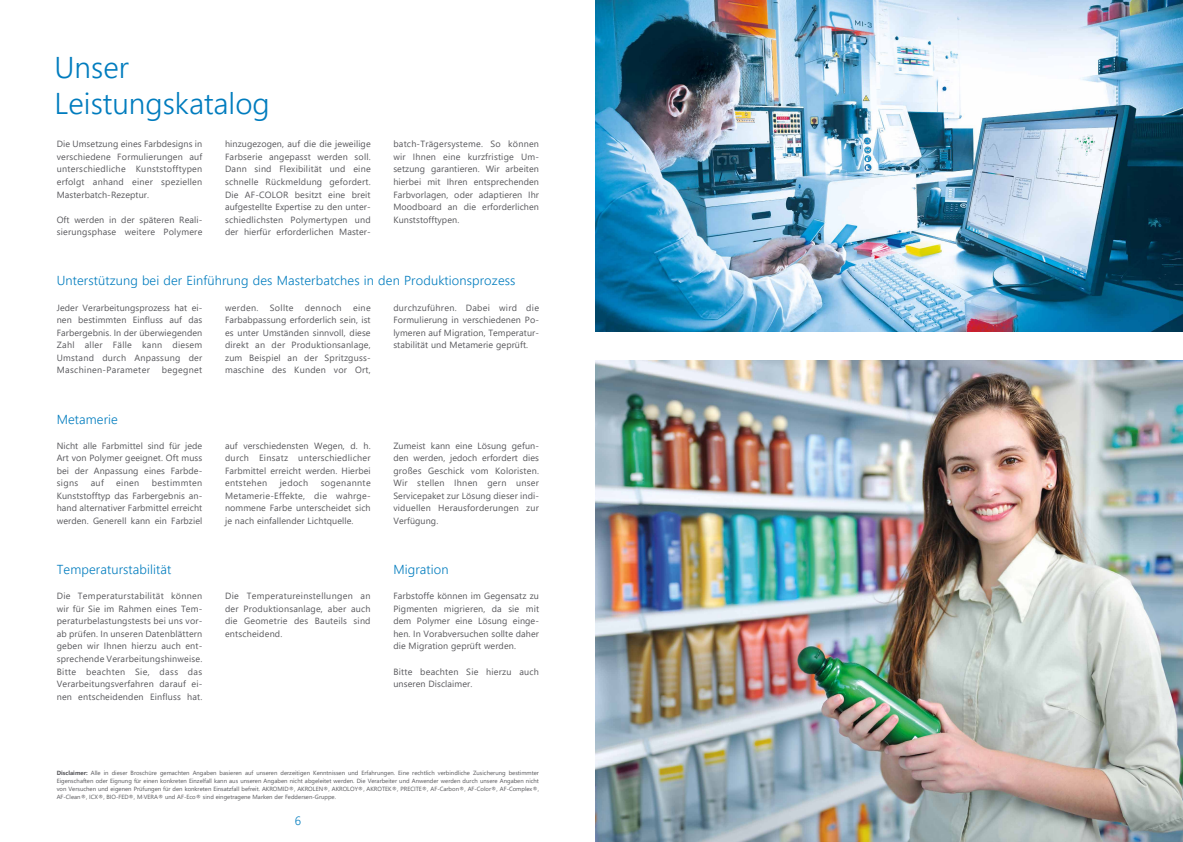
<style>
.page{position:relative;width:1183px;height:842px;background:#fff}
.page>*{position:absolute;margin:0;border:0;box-sizing:border-box;transform-origin:0 0}
.t1{font:300 30px/36px "Segoe UI";color:#007cbe}
.t2{font:300 13px "Segoe UI";letter-spacing:.01em;color:#007cbe}
.t3{font:300 12px "Segoe UI";color:#007cbe}
.t4{font:9px/12.5px "Segoe UI";letter-spacing:.01em;color:#58585c;text-align:justify}
.t5{font:9px "Segoe UI";letter-spacing:.035em;color:#58585c}
.t6{font:6px/8px "Segoe UI";color:#58585c;text-align:justify}
.s1{font-weight:700}
</style>
<div class="page">
<img style="left:595px;top:360px;width:587px;height:482px">
<img style="left:595px;top:0;width:587px;height:332px">
<h1 class="t1" style="left:55px;top:46px;width:217px">Unser<br>Leistungskatalog</h1>
<p class="t4" style="left:57px;top:137px;width:147px">Die Umsetzung eines Farbdesigns in verschiedene Formulierungen auf unterschiedliche Kunststofftypen erfolgt anhand einer speziellen Masterbatch-Rezeptur.</p>
<p class="t4" style="left:57px;top:212px;width:147px">Oft werden in der späteren Reali&shy;sierungsphase weitere Polymere</p>
<p class="t4" style="left:225px;top:137px;width:147px">hinzugezogen, auf die die jeweilige Farbserie angepasst werden soll.<br>Dann sind Flexibilität und eine schnelle Rückmeldung gefordert.<br>Die AF-COLOR besitzt eine breit aufgestellte Expertise zu den unter&shy;schiedlichsten Polymertypen und der hierfür erforderlichen Master-</p>
<p class="t4" style="left:393px;top:137px;width:147px">batch-Trägersysteme. So können wir Ihnen eine kurzfristige Um&shy;setzung garantieren. Wir arbeiten hierbei mit Ihren entsprechenden Farbvorlagen, oder adaptieren Ihr Moodboard an die erforderlichen Kunststofftypen.</p>
<h2 class="t2" style="left:57px;top:269px;width:460px">Unterstützung bei der Einführung des Masterbatches in den Produktionsprozess</h2>
<p class="t4" style="left:57px;top:300px;width:147px">Jeder Verarbeitungsprozess hat ei&shy;nen bestimmten Einfluss auf das Farbergebnis. In der überwiegenden Zahl aller Fälle kann diesem Umstand durch Anpassung der Maschinen-Parameter</p>
<p class="t4" style="left:225px;top:300px;width:147px;text-indent:128px">eine Farbabpassung erforderlich sein, ist es unter Umständen sinnvoll, diese direkt an der Produktionsanlage, zum Beispiel an der Spritzguss&shy;maschine des Kunden vor Ort,</p>
<p class="t4" style="left:393px;top:300px;width:147px">durchzuführen. Dabei wird die Formulierung in verschiedenen Po&shy;lymeren auf Migration, Temperatur&shy;stabilität und Metamerie geprüft.</p>
<p class="t4" style="left:225px;top:300px;width:35px">werden.</p>
<p class="t4" style="left:270px;top:300px;width:25px">Sollte</p>
<p class="t5" style="left:305px;top:299px;width:38px">dennoch</p>
<p class="t5" style="left:162px;top:362px;width:42px">begegnet</p>
<h2 class="t2" style="left:57px;top:407px;width:63px">Metamerie</h2>
<p class="t4" style="left:57px;top:438px;width:147px">Nicht alle Farbmittel sind für jede Art von Polymer geeignet. Oft muss bei der Anpassung eines Farbde&shy;signs</p>
<p class="t4" style="left:91px;top:476px;width:15px">auf</p>
<p class="t4" style="left:116px;top:476px;width:25px">einen</p>
<p class="t4" style="left:57px;top:476px;width:147px;text-indent:95px">bestimmten Kunststofftyp das Farbergebnis an&shy;hand alternativer Farbmittel erreicht werden. Generell kann ein Farbziel</p>
<h2 class="t2" style="left:57px;top:557px;width:116px">Temperaturstabilität</h2>
<p class="t4" style="left:57px;top:589px;width:147px">Die Temperaturstabilität können wir für Sie im Rahmen eines Tem&shy;peraturbelastungstests bei uns vor&shy;ab prüfen. In unseren Datenblättern geben wir Ihnen hierzu auch ent&shy;sprechende Verarbeitungshinweise.<br>Bitte beachten Sie, dass das Verarbeitungsverfahren darauf ei&shy;nen entscheidenden Einfluss hat.</p>
<p class="t4" style="left:225px;top:438px;width:147px">auf verschiedensten Wegen, d. h. durch Einsatz unterschiedlicher Farbmittel erreicht werden. Hierbei entstehen</p>
<p class="t4" style="left:280px;top:476px;width:30px">jedoch</p>
<p class="t4" style="left:225px;top:476px;width:147px;text-indent:96px">sogenannte Metamerie-Effekte, die wahrge&shy;nommene Farbe unterscheidet sich je nach einfallender Lichtquelle.</p>
<p class="t4" style="left:225px;top:589px;width:147px">Die Temperatureinstellungen an der Produktionsanlage, aber auch die Geometrie des Bauteils sind entscheidend.</p>
<p class="t4" style="left:393px;top:438px;width:147px">Zumeist kann eine Lösung gefun&shy;den werden, jedoch erfordert dies großes Geschick vom Koloristen.<br>Wir stellen Ihnen gern unser Servicepaket zur Lösung dieser indi&shy;viduellen Herausforderungen zur Verfügung.</p>
<h2 class="t2" style="left:393px;top:557px;width:57px">Migration</h2>
<p class="t4" style="left:393px;top:589px;width:147px">Farbstoffe können im Gegensatz zu Pigmenten migrieren, da sie mit dem Polymer eine Lösung einge&shy;hen. In Vorabversuchen sollte daher die Migration geprüft werden.</p>
<p class="t4" style="left:393px;top:664px;width:147px">Bitte beachten Sie hierzu auch unseren Disclaimer.</p>
<p class="t6" style="left:57px;top:768px;width:483px"><span class="s1">Disclaimer:</span> Alle in dieser Broschüre gemachten Angaben basieren auf unseren derzeitigen Kenntnissen und Erfahrungen. Eine rechtlich verbindliche Zusicherung bestimmter Eigenschaften oder Eignung für einen konkreten Einzelfall kann aus unseren Angaben nicht abgeleitet werden. Die Verarbeiter und Anwender werden durch unsere Angaben nicht von Versuchen und eigenen Prüfungen für den konkreten Einsatzfall befreit. AKROMID®, AKROLEN®, AKROLOY®, AKROTEK®, PRECITE®, AF-Carbon®, AF-Color®, AF-Complex®, AF-Clean®, ICX®, BIO-FED®, M·VERA® und AF-Eco® sind eingetragene Marken der Feddersen-Gruppe.</p>
<h3 class="t3" style="left:294px;top:810px;width:8px">6</h3>
</div>
